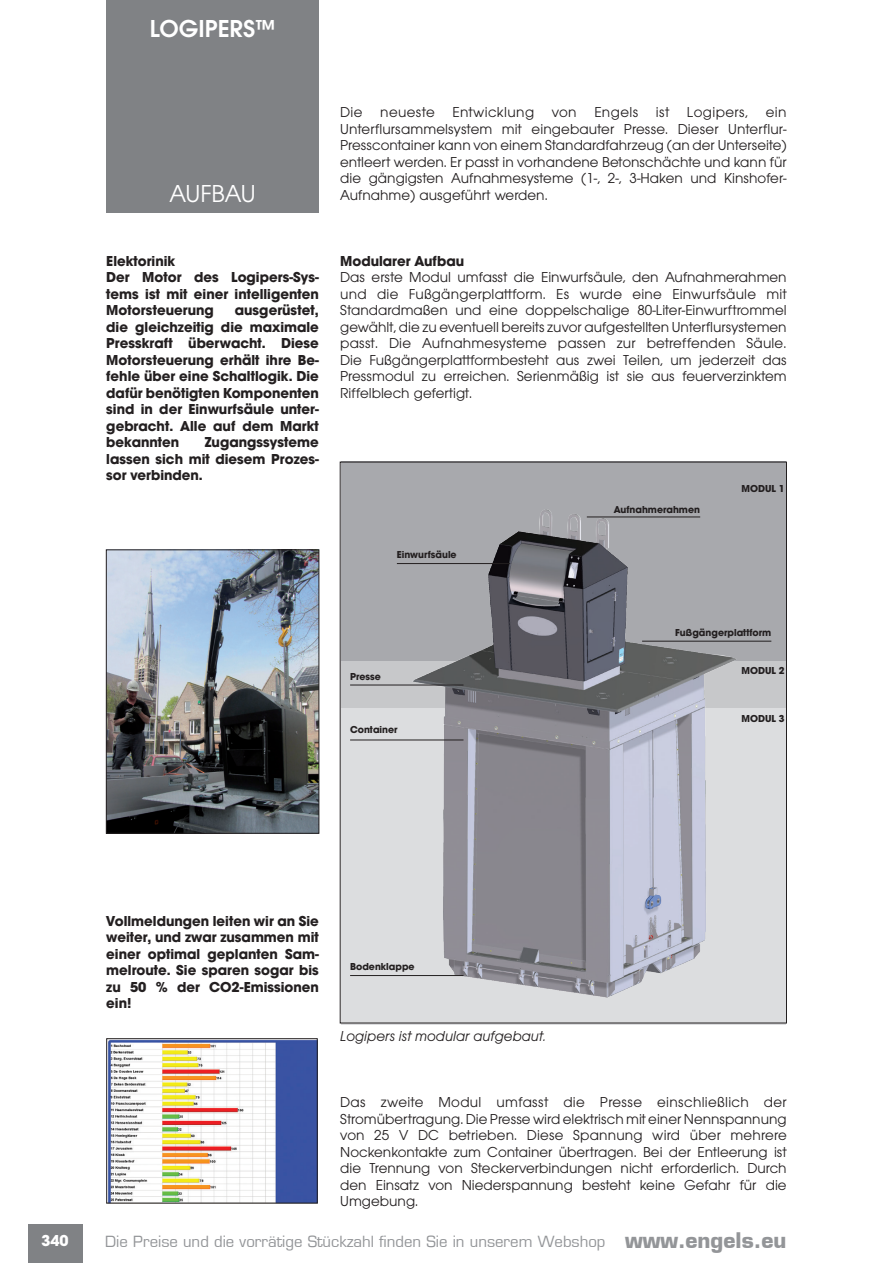
<style>
.page{position:relative;width:893px;height:1263px;background:#fff}
.page>*{position:absolute;margin:0;border:0;box-sizing:border-box;transform-origin:0 0}
.blokteksten_bovenkan{font:600 25.5px "Avant Garde Gothic Itc T";color:#fff}
.blokteksten_onderkan{font:25.5px "Avant Garde Gothic Itc T";letter-spacing:-.015em;color:#fff}
.t1{font:700 16.5px "Avant Garde Gothic Itc T";color:#fff}
.platte_tekst{font:15px/16.5px "Avant Garde Gothic Itc T";color:#231f20;text-align:justify}
.platte_tekst_bold{font:700 15px/16.5px "Avant Garde Gothic Itc T";color:#231f20;text-align:justify}
.t2{font:15px "Eurostile";color:#939598}
.ondertitel{font:italic 15px "Avant Garde Gothic Itc T";color:#231f20}
.artikelnr{font:700 10.5px "Avant Garde Gothic Itc T";color:#231f20}
.s1{font-weight:700;font-size:21px}
</style>
<div class="page">
<div style="left:28px;top:1224px;width:54px;height:39px;background:#808285"></div>
<img style="left:108px;top:1040px;width:207px;height:161px">
<div style="left:106px;top:1038px;width:211px;height:165px;border:1px solid #231f20"></div>
<div style="left:341px;top:462px;width:445px;height:199px;background:#a8a9ad"></div>
<img style="left:342px;top:510px;width:443px;height:511px">
<hr style="left:350px;top:685px;width:113px;height:1px;background:#231f20">
<hr style="left:397px;top:563px;width:113px;height:1px;background:#231f20">
<hr style="left:587px;top:517px;width:113px;height:1px;background:#231f20">
<hr style="left:642px;top:641px;width:129px;height:1px;background:#231f20">
<hr style="left:350px;top:740px;width:113px;height:1px;background:#231f20">
<hr style="left:350px;top:975px;width:113px;height:1px;background:#231f20">
<img style="left:108px;top:552px;width:209px;height:279px">
<div style="left:106px;top:550px;width:213px;height:283px;border:1px solid #231f20"></div>
<div style="left:106px;top:0;width:213px;height:213px;background:#808285"></div>
<p class="blokteksten_bovenkan" style="left:150px;top:14px;width:127px">LOGIPERS™</p>
<p class="blokteksten_onderkan" style="left:169px;top:179px;width:88px">AUFBAU</p>
<p class="platte_tekst_bold" style="left:106px;top:252px;width:70px">Elektorinik</p>
<p class="platte_tekst_bold" style="left:106px;top:268px;width:214px">Der Motor des Logipers-Sys&shy;tems ist mit einer intelligenten Motorsteuerung</p>
<p class="platte_tekst_bold" style="left:106px;top:301px;width:214px;text-indent:128px">ausgerüstet, die gleichzeitig die maximale Presskraft überwacht. Diese Motorsteuerung erhält ihre Be&shy;fehle über eine Schaltlogik. Die dafür benötigten Komponenten sind in der Einwurfsäule unter&shy;gebracht. Alle auf dem Markt bekannten</p>
<p class="platte_tekst_bold" style="left:106px;top:433px;width:214px;text-indent:98px">Zugangssysteme lassen sich mit diesem Prozes&shy;sor verbinden.</p>
<p class="platte_tekst" style="left:340px;top:104px;width:448px">Die neueste Entwicklung von Engels ist Logipers, ein Unterflursammelsystem mit eingebauter Presse. Dieser Unterflur-Presscontainer kann von einem Standardfahrzeug (an der Unterseite) entleert werden. Er passt in vorhandene Betonschächte und kann für die gängigsten Aufnahmesysteme (1-, 2-, 3-Haken und Kinshofer-Aufnahme) ausgeführt werden.</p>
<p class="platte_tekst_bold" style="left:340px;top:252px;width:125px">Modularer Aufbau</p>
<p class="platte_tekst" style="left:340px;top:269px;width:448px">Das erste Modul umfasst die Einwurfsäule, den Aufnahmerahmen und die Fußgängerplattform. Es wurde eine Einwurfsäule mit Standardmaßen und eine doppelschalige 80-Liter-Einwurftrommel gewählt, die zu eventuell bereits zuvor aufgestellten Unterflursystemen passt. Die Aufnahmesysteme passen zur betreffenden Säule.<br>Die Fußgängerplattformbesteht aus zwei Teilen, um jederzeit das Pressmodul zu erreichen. Serienmäßig ist sie aus feuerverzinktem Riffelblech gefertigt.</p>
<p class="artikelnr" style="left:397px;top:548px;width:61px">Einwurfsäule</p>
<p class="artikelnr" style="left:614px;top:503px;width:88px">Aufnahmerahmen</p>
<p class="artikelnr" style="left:742px;top:482px;width:44px">MODUL 1</p>
<p class="artikelnr" style="left:350px;top:670px;width:32px">Presse</p>
<p class="artikelnr" style="left:350px;top:724px;width:49px">Container</p>
<p class="artikelnr" style="left:675px;top:626px;width:97px">Fußgängerplattform</p>
<p class="artikelnr" style="left:742px;top:664px;width:44px">MODUL 2</p>
<p class="artikelnr" style="left:742px;top:712px;width:44px">MODUL 3</p>
<p class="platte_tekst_bold" style="left:106px;top:912px;width:214px">Vollmeldungen leiten wir an Sie weiter, und zwar zusammen mit einer optimal geplanten Sam&shy;melroute. Sie sparen sogar bis zu 50 % der CO2-Emissionen ein!</p>
<p class="artikelnr" style="left:350px;top:960px;width:66px">Bodenklappe</p>
<p class="ondertitel" style="left:340px;top:1027px;width:207px">Logipers ist modular aufgebaut.</p>
<p class="platte_tekst" style="left:340px;top:1094px;width:448px">Das zweite Modul umfasst die Presse einschließlich der Stromübertragung. Die Presse wird elektrisch mit einer Nennspannung von 25 V DC betrieben. Diese Spannung wird über mehrere Nockenkontakte zum Container übertragen. Bei der Entleerung ist die Trennung von Steckerverbindungen nicht erforderlich. Durch den Einsatz von Niederspannung besteht keine Gefahr für die Umgebung.</p>
<p class="t1" style="left:41px;top:1231px;width:29px">340</p>
<p class="t2" style="left:105px;top:1233px;width:683px">Die Preise und die vorrätige Stückzahl finden Sie in unserem Webshop <span class="s1">www.engels.eu</span></p>
</div>
